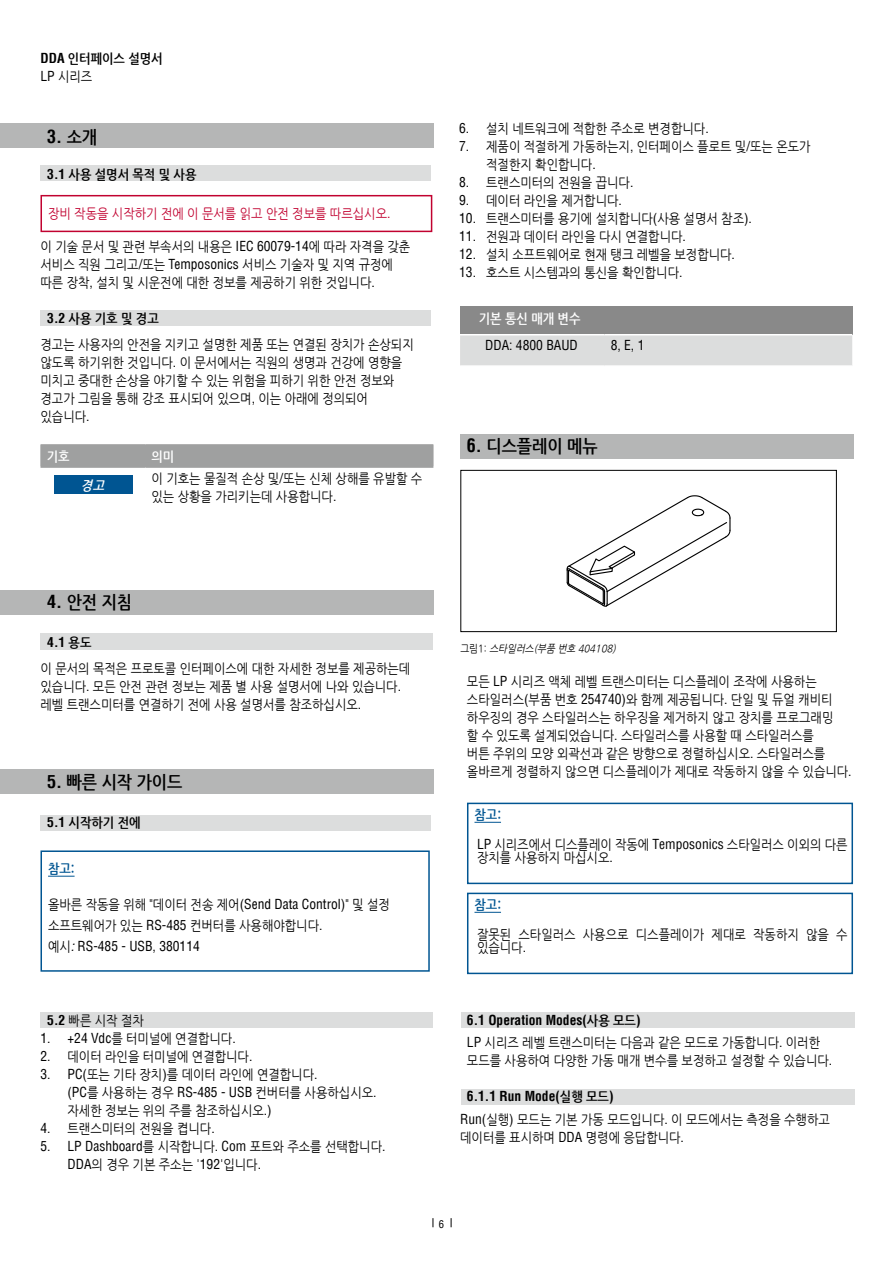
<style>
.page{position:relative;width:893px;height:1263px;background:#fff}
.page>*{position:absolute;margin:0;border:0;box-sizing:border-box;transform-origin:0 0}
.t1{font:700 18px "Nanum Gothic";color:#000;scale:.9 1}
.t2{font:700 condensed 18px "Helvetica LT Std";color:#000}
.t3{font:13.5px/18px "Nanum Gothic";color:#000;scale:.9 1}
.t4{font:condensed 13.5px "Helvetica LT Std";color:#000}
.t5{font:700 condensed 13.5px "Helvetica LT Pro";color:#000}
.t6{font:700 13.5px/18px "Nanum Gothic";color:#000;scale:.9 1}
.t7{font:13.5px "Nanum Gothic";color:#c10230;scale:.9 1}
.t8{font:700 13.5px "Nanum Gothic";color:#fff;scale:.9 1}
.t9{font:700 13.5px "Nanum Gothic";color:#005592;scale:.9 1}
.t10{font:700 condensed 13.5px "Helvetica LT Std";color:#000}
.t11{font:italic 700 13.5px "Nanum Gothic";color:#fff;scale:.9 1}
.t12{font:italic 10.5px "Nanum Gothic";color:#000;scale:.9 1}
.t13{font:condensed 10.5px "Helvetica LT Std";color:#000}
.s1{font-family:"Helvetica LT Std";font-stretch:condensed}
.s2{font-family:"Helvetica LT Std";font-weight:400;font-stretch:condensed}
.s3{font-weight:400}
.s4{font-family:"Nanum Gothic";font-stretch:normal}
.s5{font-family:"Helvetica LT Std";font-weight:700;font-stretch:condensed}
.s6{font-weight:700}
.s7{font-family:"Helvetica LT Pro";font-stretch:condensed}
.s8{font-style:italic}
.s9{font-style:normal}
</style>
<div class="page">
<div style="left:0;top:123px;width:433px;height:25px;background:#b5b6b6"></div>
<div style="left:0;top:590px;width:433px;height:25px;background:#b5b6b6"></div>
<div style="left:0;top:769px;width:433px;height:24px;background:#b5b6b6"></div>
<div style="left:40px;top:633px;width:393px;height:17px;background:#dcdddd"></div>
<div style="left:40px;top:815px;width:391px;height:15px;background:#dcdddd"></div>
<div style="left:40px;top:1012px;width:393px;height:16px;background:#dcdddd"></div>
<div style="left:40px;top:310px;width:391px;height:15px;background:#dcdddd"></div>
<div style="left:40px;top:165px;width:391px;height:16px;background:#dcdddd"></div>
<div style="left:40px;top:850px;width:390px;height:122px;border:2px solid #005592"></div>
<svg style="left:48px;top:876px;width:27px;height:1px"></svg>
<div style="left:40px;top:195px;width:392px;height:37px;border:2px solid #c10230"></div>
<hr style="left:40px;top:444px;width:106px;height:1px;background:#9fa0a0">
<hr style="left:146px;top:444px;width:287px;height:1px;background:#9fa0a0">
<svg style="left:40px;top:445px;width:394px;height:49px"></svg>
<hr style="left:40px;top:466px;width:106px;height:2px;background:#9fa0a0">
<hr style="left:146px;top:466px;width:287px;height:2px;background:#9fa0a0">
<div style="left:54px;top:476px;width:78px;height:18px;background:#005592"></div>
<div style="left:460px;top:307px;width:392px;height:28px;background:#898989"></div>
<div style="left:460px;top:335px;width:392px;height:30px;background:#dcdddd"></div>
<hr style="left:459px;top:334px;width:146px;height:1px;background:#fff">
<hr style="left:605px;top:334px;width:247px;height:1px;background:#fff">
<div style="left:461px;top:1089px;width:393px;height:16px;background:#dcdddd"></div>
<div style="left:460px;top:434px;width:394px;height:25px;background:#b5b6b6"></div>
<div style="left:461px;top:1012px;width:393px;height:16px;background:#dcdddd"></div>
<div style="left:467px;top:803px;width:386px;height:81px;border:2px solid #005592"></div>
<svg style="left:474px;top:822px;width:27px;height:1px"></svg>
<div style="left:467px;top:893px;width:386px;height:81px;border:2px solid #005592"></div>
<svg style="left:474px;top:912px;width:27px;height:1px"></svg>
<svg style="left:566px;top:495px;width:165px;height:112px"></svg>
<div style="left:460px;top:470px;width:377px;height:162px;border:1px solid #000"></div>
<p class="t6" style="left:40px;top:50px;width:137px"><span class="s1">DDA</span> 인터페이스 설명서<br><span class="s2">LP</span> <span class="s3">시리즈</span></p>
<h1 class="t2" style="left:47px;top:125px;width:51px">3. <span class="s4">소개</span></h1>
<p class="t6" style="left:47px;top:166px;width:167px"><span class="s1">3.1</span> 사용 설명서 목적 및 사용</p>
<p class="t7" style="left:48px;top:207px;width:382px">장비 작동을 시작하기 전에 이 문서를 읽고 안전 정보를 따르십시오<span class="s1">.</span></p>
<p class="t3" style="left:41px;top:238px;width:412px">이 기술 문서 및 관련 부속서의 내용은 <span class="s1">IEC 60079-14</span>에 따라 자격을 갖춘 서비스 직원 그리고<span class="s1">/</span>또는 <span class="s1">Temposonics</span> 서비스 기술자 및 지역 규정에 따른 장착<span class="s1">,</span> 설치 및 시운전에 대한 정보를 제공하기 위한 것입니다<span class="s1">.</span></p>
<p class="t3" style="left:41px;top:305px;width:416px;line-height:26.5px;text-indent:7px"><span class="s5">3.2</span> <span class="s6">사용 기호 및 경고<br></span>경고는 사용자의 안전을 지키고 설명한 제품 또는 연결된 장치가 손상되지</p>
<p class="t3" style="left:41px;top:354px;width:403px">않도록 하기위한 것입니다<span class="s1">.</span> 이 문서에서는 직원의 생명과 건강에 영향을 미치고 중대한 손상을 야기할 수 있는 위험을 피하기 위한 안전 정보와 경고가 그림을 통해 강조 표시되어 있으며<span class="s1">,</span> 이는 아래에 정의되어 있습니다<span class="s1">.</span></p>
<p class="t8" style="left:47px;top:450px;width:27px">기호</p>
<p class="t8" style="left:152px;top:450px;width:27px">의미</p>
<p class="t11" style="left:81px;top:479px;width:31px">경고</p>
<p class="t3" style="left:152px;top:470px;width:302px">이 기호는 물질적 손상 및<span class="s1">/</span>또는 신체 상해를 유발할 수 있는 상황을 가리키는데 사용합니다<span class="s1">.</span></p>
<p class="t3" style="left:459px;top:120px;width:279px"><span class="s1">6.</span> 설치 네트워크에 적합한 주소로 변경합니다<span class="s1">.</span></p>
<p class="t3" style="left:486px;top:138px;width:362px;text-indent:-27px"><span class="s1">7.</span> 제품이 적절하게 가동하는지<span class="s1">,</span> 인터페이스 플로트 및<span class="s1">/</span>또는 온도가 적절한지 확인합니다<span class="s1">.</span></p>
<p class="t3" style="left:459px;top:174px;width:195px"><span class="s1">8.</span> 트랜스미터의 전원을 끕니다<span class="s1">.</span></p>
<p class="t3" style="left:459px;top:192px;width:182px"><span class="s1">9.</span> 데이터 라인을 제거합니다<span class="s1">.</span></p>
<p class="t3" style="left:459px;top:210px;width:327px"><span class="s1">10.</span> 트랜스미터를 용기에 설치합니다<span class="s1">(</span>사용 설명서 참조<span class="s1">).</span></p>
<p class="t3" style="left:459px;top:228px;width:253px"><span class="s1">11.</span> 전원과 데이터 라인을 다시 연결합니다<span class="s1">.</span></p>
<p class="t3" style="left:459px;top:246px;width:308px"><span class="s7">12.</span> 설치 소프트웨어로 현재 탱크 레벨을 보정합니다<span class="s7">.</span></p>
<p class="t3" style="left:459px;top:264px;width:250px"><span class="s7">13.</span> 호스트 시스템과의 통신을 확인합니다<span class="s7">.</span></p>
<p class="t8" style="left:479px;top:312px;width:114px">기본 통신 매개 변수</p>
<p class="t4" style="left:485px;top:337px;width:94px">DDA: 4800 BAUD</p>
<p class="t4" style="left:611px;top:337px;width:35px">8, E, 1</p>
<h1 class="t1" style="left:467px;top:437px;width:147px"><span class="s7">6.</span> 디스플레이 메뉴</h1>
<h1 class="t1" style="left:47px;top:593px;width:96px"><span class="s1">4.</span> 안전 지침</h1>
<p class="t10" style="left:47px;top:633px;width:46px">4.1 <span class="s4">용도</span></p>
<p class="t3" style="left:40px;top:660px;width:412px">이 문서의 목적은 프로토콜 인터페이스에 대한 자세한 정보를 제공하는데 있습니다<span class="s1">.</span> 모든 안전 관련 정보는 제품 별 사용 설명서에 나와 있습니다<span class="s1">. </span>레벨 트랜스미터를 연결하기 전에 사용 설명서를 참조하십시오<span class="s1">.</span></p>
<h1 class="t1" style="left:47px;top:773px;width:152px"><span class="s1">5.</span> 빠른 시작 가이드</h1>
<p class="t6" style="left:47px;top:814px;width:105px"><span class="s1">5.1</span> 시작하기 전에</p>
<p class="t9" style="left:48px;top:862px;width:31px">참고:</p>
<p class="t4" style="left:48px;top:895px;width:343px"><span class="s4">올바른 작동을 위해</span> "<span class="s4">데이터 전송 제어</span>(Send Data Control)" <span class="s4">및 설정</span></p>
<p class="t3" style="left:48px;top:917px;width:306px">소프트웨어가 있는 <span class="s1">RS-485</span> 컨버터를 사용해야합니다<span class="s1">.</span></p>
<p class="t4" style="left:48px;top:937px;width:153px"><span class="s4">예시</span><span class="s8">:</span> RS-485 - USB, 380114</p>
<p class="t3" style="left:47px;top:1012px;width:109px"><span class="s5">5.2</span> 빠른 시작 절차</p>
<p class="t3" style="left:40px;top:1030px;width:218px"><span class="s1">1. +24 Vdc</span>를 터미널에 연결합니다<span class="s1">.</span></p>
<p class="t3" style="left:40px;top:1048px;width:237px"><span class="s1">2.</span> 데이터 라인을 터미널에 연결합니다<span class="s1">.</span></p>
<p class="t3" style="left:67px;top:1066px;width:345px;text-indent:-27px"><span class="s1">3. PC(</span>또는 기타 장치<span class="s1">)</span>를 데이터 라인에 연결합니다<span class="s1">.<br>(PC</span>를 사용하는 경우 <span class="s1">RS-485 - USB</span> 컨버터를 사용하십시오<span class="s1">. </span>자세한 정보는 위의 주를 참조하십시오<span class="s1">.)</span></p>
<p class="t3" style="left:40px;top:1120px;width:195px"><span class="s1">4.</span> 트랜스미터의 전원을 켭니다<span class="s1">.</span></p>
<p class="t3" style="left:67px;top:1138px;width:355px;text-indent:-27px"><span class="s1">5. LP Dashboard</span>를 시작합니다<span class="s1">.</span> <span class="s7">Com</span> 포트와 주소를 선택합니다<span class="s7">.<br>D</span><span class="s1">DA</span>의 경우 기본 주소는 <span class="s1">'192'</span>입니다<span class="s1">.</span></p>
<p class="t12" style="left:460px;top:644px;width:177px"><span class="s9">그 림 1 :</span> 스타일러스(부품 번호 404108)</p>
<p class="t3" style="left:467px;top:673px;width:429px">모든 <span class="s7">LP</span> 시리즈 액체 레벨 트랜스미터는 디스플레이 조작에 사용하는 스타일러스<span class="s7">(</span>부품 번호 <span class="s7">254740)</span>와 함께 제공됩니다<span class="s7">.</span> 단일 및 듀얼 캐비티 하우징의 경우 스타일러스는 하우징을 제거하지 않고 장치를 프로그래밍<br>할 수 있도록 설계되었습니다<span class="s7">.</span> 스타일러스를 사용할 때 스타일러스를<br>버튼 주위의 모양 외곽선과 같은 방향으로 정렬하십시오<span class="s7">.</span> 스타일러스를 올바르게 정렬하지 않으면 디스플레이가 제대로 작동하지 않을 수 있습니다<span class="s7">.</span></p>
<p class="t9" style="left:474px;top:808px;width:31px">참고:</p>
<p class="t3" style="left:477px;top:838px;width:413px;line-height:13.5px"><span class="s7">LP</span> 시리즈에서 디스플레이 작동에 <span class="s7">Temposonics</span> 스타일러스 이외의 다른 장치를 사용하지 마십시오<span class="s7">.</span></p>
<p class="t9" style="left:474px;top:898px;width:31px">참고:</p>
<p class="t3" style="left:477px;top:928px;width:413px;line-height:13.5px">잘못된 스타일러스 사용으로 디스플레이가 제대로 작동하지 않을 수 있습니다<span class="s7">.</span></p>
<p class="t5" style="left:467px;top:1011px;width:175px">6.1 Operation Modes(<span class="s4">사용 모드</span>)</p>
<p class="t3" style="left:467px;top:1034px;width:407px"><span class="s7">LP</span> 시리즈 레벨 트랜스미터는 다음과 같은 모드로 가동합니다<span class="s7">.</span> 이러한 모드를 사용하여 다양한 가동 매개 변수를 보정하고 설정할 수 있습니다<span class="s7">.</span></p>
<p class="t5" style="left:467px;top:1087px;width:148px">6.1.1 Run Mode(<span class="s4">실행 모드</span>)</p>
<p class="t3" style="left:460px;top:1110px;width:412px"><span class="s7">Run(</span>실행<span class="s7">)</span> 모드는 기본 가동 모드입니다<span class="s7">.</span> 이 모드에서는 측정을 수행하고 데이터를 표시하며 <span class="s7">DDA</span> 명령에 응답합니다<span class="s7">.</span></p>
<p class="t13" style="left:439px;top:1217px;width:7px">6</p>
</div>
